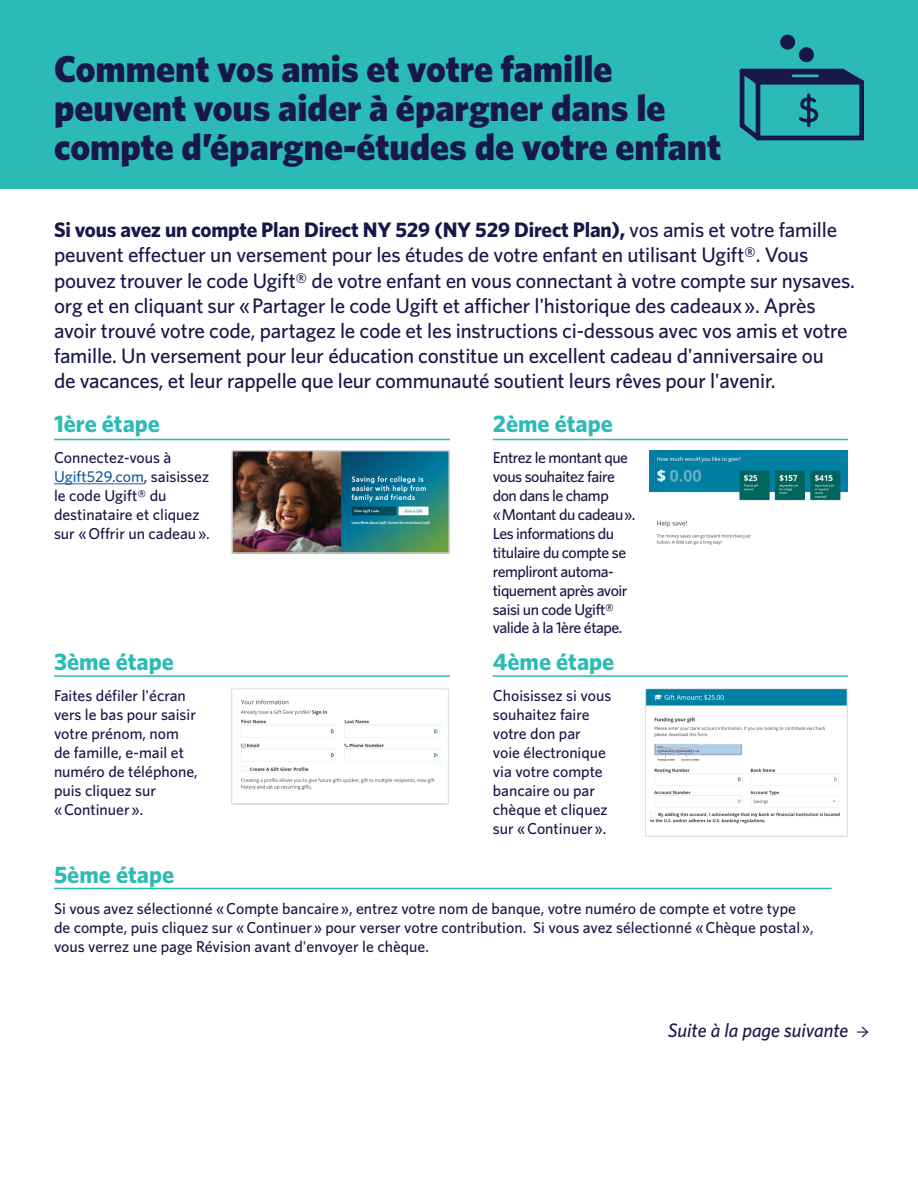
<style>
.page{position:relative;width:918px;height:1188px;background:#fff}
.page>*{position:absolute;margin:0;border:0;box-sizing:border-box;transform-origin:0 0}
.t1{font:900 37.5px/39px "Whitney";color:#17174a}
.t2{font:700 24px "Whitney";color:#2dbcb5}
.t3{font:500 21px/25.2px "Whitney";letter-spacing:-.01em;color:#17174a}
.t4{font:italic 500 19.5px "Whitney";color:#191648}
.t5{font:500 15.75px/18.9px "Whitney";color:#181546}
.t6{font:500 15.75px/18.9px "Whitney";letter-spacing:-.03em;color:#181546}
.s1{font-weight:700}
.s2{color:#181546}
.s3{color:#175d9e}
.s4{font-family:"Minion Pro";font-weight:400;font-style:normal}
</style>
<div class="page">
<hr style="left:54px;top:483px;width:90px;height:1px;background:#175d9e">
<hr style="left:54px;top:439px;width:396px;height:1px;background:#2dbcb5">
<hr style="left:54px;top:675px;width:396px;height:2px;background:#2dbcb5">
<hr style="left:54px;top:888px;width:778px;height:1px;background:#2dbcb5">
<hr style="left:493px;top:439px;width:355px;height:1px;background:#2dbcb5">
<hr style="left:493px;top:675px;width:355px;height:2px;background:#2dbcb5">
<img style="left:234px;top:453px;width:213px;height:98px">
<div style="left:231px;top:450px;width:219px;height:104px;border:2px solid #d1d2d4"></div>
<img style="left:649px;top:451px;width:198px;height:94px">
<img style="left:645px;top:689px;width:202px;height:147px">
<img style="left:231px;top:689px;width:218px;height:116px">
<div style="left:0;top:0;width:918px;height:188px;background:#2bbab5"></div>
<div style="left:780px;top:35px;width:15px;height:15px;background:#17174a;border-radius:50%"></div>
<div style="left:799px;top:47px;width:15px;height:15px;background:#17174a;border-radius:50%"></div>
<svg style="left:739px;top:68px;width:125px;height:73px"></svg>
<p class="t1" style="left:54px;top:48px;width:669px">Comment vos amis et votre famille peuvent vous aider à épargner dans le compte d’épargne-études de votre enfant</p>
<p class="t3" style="left:54px;top:217px;width:802px"><span class="s1">Si vous avez un compte Plan Direct NY 529 (NY 529 Direct Plan),</span> vos amis et votre famille peuvent effectuer un versement pour les études de votre enfant en utilisant Ugift®. Vous pouvez trouver le code Ugift® de votre enfant en vous connectant à votre compte sur nysaves. org et en cliquant sur « Partager le code Ugift et afficher l'historique des cadeaux ». Après avoir trouvé votre code, partagez le code et les instructions ci-dessous avec vos amis et votre famille. <span class="s2">Un versement pour leur éducation constitue un excellent cadeau d'anniversaire ou<br>de vacances, et leur rappelle que leur communauté soutient leurs rêves pour l'avenir.</span></p>
<p class="t2" style="left:54px;top:408px;width:108px">1ère étape</p>
<p class="t2" style="left:493px;top:408px;width:122px">2ème étape</p>
<p class="t5" style="left:54px;top:448px;width:157px">Connectez-vous à<br><span class="s3">Ugift529.com</span>, saisissez le code Ugift® du destinataire et cliquez sur « Offrir un cadeau ».</p>
<p class="t6" style="left:493px;top:448px;width:144px">Entrez le montant que vous souhaitez faire don dans le champ<br>« Montant du cadeau ».<br>Les informations du titulaire du compte se rempliront automa&shy;tiquement après avoir saisi un code Ugift® valide à la 1ère étape.</p>
<p class="t2" style="left:54px;top:646px;width:121px">3ème étape</p>
<p class="t2" style="left:493px;top:646px;width:123px">4ème étape</p>
<p class="t5" style="left:54px;top:686px;width:145px">Faites défiler l'écran vers le bas pour saisir votre prénom, nom de famille, e-mail et numéro de téléphone, puis cliquez sur<br>« Continuer ».</p>
<p class="t5" style="left:493px;top:686px;width:120px">Choisissez si vous souhaitez faire votre don par voie électronique via votre compte bancaire ou par chèque et cliquez sur « Continuer ».</p>
<p class="t2" style="left:54px;top:858px;width:122px">5ème étape</p>
<p class="t5" style="left:54px;top:899px;width:761px">Si vous avez sélectionné « Compte bancaire », entrez votre nom de banque, votre numéro de compte et votre type de compte, puis cliquez sur « Continuer » pour verser votre contribution. Si vous avez sélectionné « Chèque postal », vous verrez une page Révision avant d'envoyer le chèque.</p>
<p class="t4" style="left:668px;top:1018px;width:203px">Suite à la page suivante <span class="s4">→</span></p>
</div>
